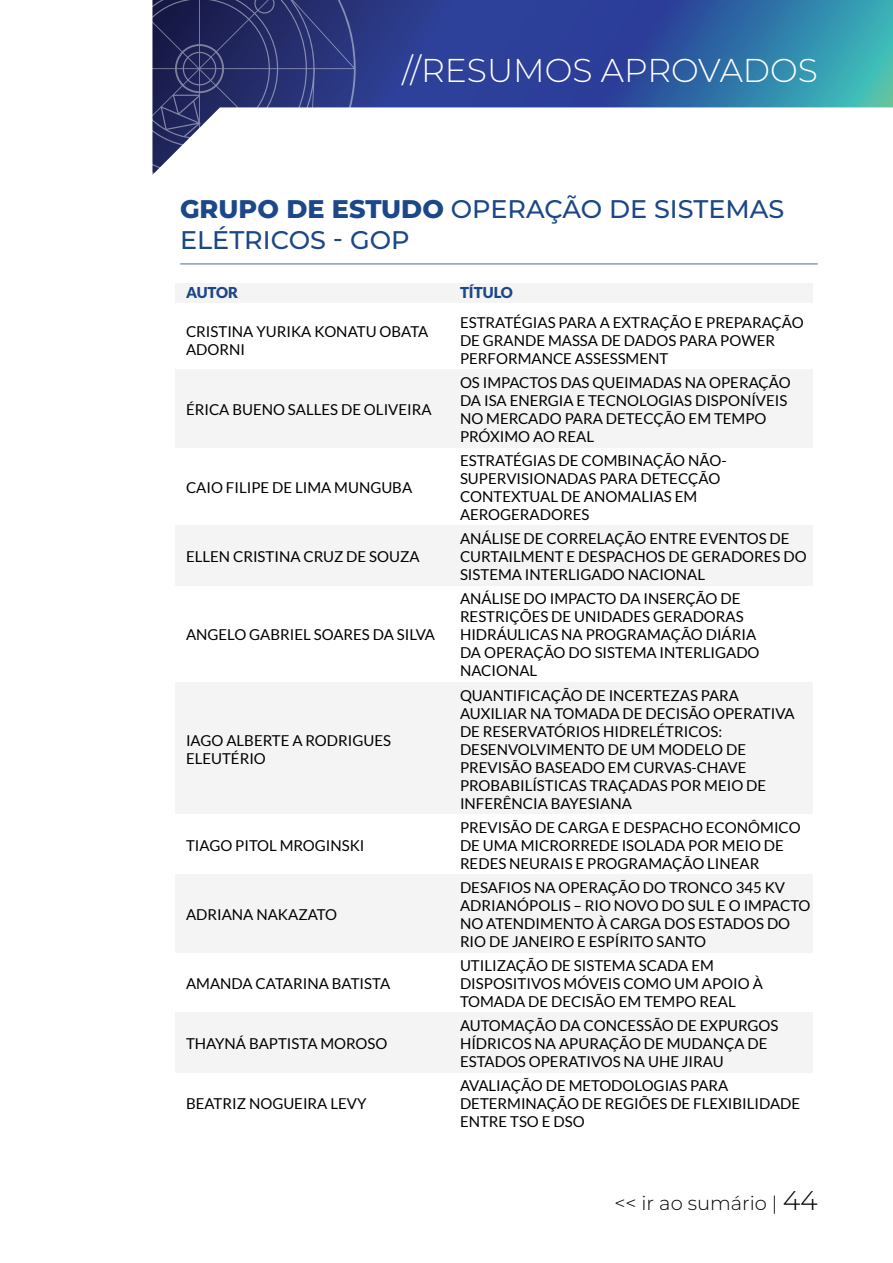
<style>
.page{position:relative;width:893px;height:1263px;background:#fff}
.page>*{position:absolute;margin:0;border:0;box-sizing:border-box;transform-origin:0 0}
.t1{font:300 33px "Montserrat";color:#fff}
.t2{font:500 25.5px/30.6px "Montserrat";color:#1c4788}
.t3{font:300 19.5px "Montserrat";color:#000}
.t4{font:15px/18px "Lato";color:#000}
.t5{font:900 15px "Lato";color:#1c4788}
.s1{font-weight:800}
.s2{font-size:27px}
</style>
<div class="page">
<svg style="left:356px;top:0;width:537px;height:108px;background:#305d9f"></svg>
<svg style="left:152px;top:0;width:204px;height:175px"></svg>
<div style="left:175px;top:283px;width:637px;height:19px;background:#f4f4f4"></div>
<div style="left:175px;top:370px;width:637px;height:78px;background:#f4f4f4"></div>
<div style="left:175px;top:682px;width:637px;height:132px;background:#f4f4f4"></div>
<div style="left:175px;top:874px;width:637px;height:79px;background:#f4f4f4"></div>
<div style="left:175px;top:1013px;width:637px;height:60px;background:#f4f4f4"></div>
<div style="left:175px;top:526px;width:637px;height:60px;background:#f4f4f4"></div>
<hr style="left:180px;top:264px;width:638px;height:1px;background:#52688e">
<h1 class="t1" style="left:402px;top:48px;width:417px">//RESUMOS APROVADOS</h1>
<h2 class="t2" style="left:180px;top:193px;width:606px"><span class="s1">GRUPO DE ESTUDO</span> OPERAÇÃO DE SISTEMAS<br>ELÉTRICOS - GOP</h2>
<p class="t5" style="left:186px;top:284px;width:54px">AUTOR</p>
<p class="t5" style="left:460px;top:284px;width:54px">TÍTULO</p>
<p class="t4" style="left:186px;top:323px;width:244px">CRISTINA YURIKA KONATU OBATA<br>ADORNI</p>
<p class="t4" style="left:460px;top:314px;width:345px">ESTRATÉGIAS PARA A EXTRAÇÃO E PREPARAÇÃO<br>DE GRANDE MASSA DE DADOS PARA POWER<br>PERFORMANCE ASSESSMENT</p>
<p class="t4" style="left:186px;top:401px;width:247px">ÉRICA BUENO SALLES DE OLIVEIRA</p>
<p class="t4" style="left:460px;top:374px;width:332px">OS IMPACTOS DAS QUEIMADAS NA OPERAÇÃO<br>DA ISA ENERGIA E TECNOLOGIAS DISPONÍVEIS<br>NO MERCADO PARA DETECÇÃO EM TEMPO<br>PRÓXIMO AO REAL</p>
<p class="t4" style="left:186px;top:479px;width:228px">CAIO FILIPE DE LIMA MUNGUBA</p>
<p class="t4" style="left:186px;top:548px;width:235px">ELLEN CRISTINA CRUZ DE SOUZA</p>
<p class="t4" style="left:186px;top:626px;width:251px">ANGELO GABRIEL SOARES DA SILVA</p>
<p class="t4" style="left:186px;top:731px;width:206px">IAGO ALBERTE A RODRIGUES<br>ELEUTÉRIO</p>
<p class="t4" style="left:186px;top:836px;width:180px">TIAGO PITOL MROGINSKI</p>
<p class="t4" style="left:186px;top:905px;width:153px">ADRIANA NAKAZATO</p>
<p class="t4" style="left:186px;top:974px;width:206px">AMANDA CATARINA BATISTA</p>
<p class="t4" style="left:186px;top:1034px;width:203px">THAYNÁ BAPTISTA MOROSO</p>
<p class="t4" style="left:186px;top:1094px;width:182px">BEATRIZ NOGUEIRA LEVY</p>
<p class="t4" style="left:460px;top:452px;width:268px">ESTRATÉGIAS DE COMBINAÇÃO NÃO-<br>SUPERVISIONADAS PARA DETECÇÃO<br>CONTEXTUAL DE ANOMALIAS EM<br>AEROGERADORES</p>
<p class="t4" style="left:460px;top:530px;width:348px">ANÁLISE DE CORRELAÇÃO ENTRE EVENTOS DE<br>CURTAILMENT E DESPACHOS DE GERADORES DO<br>SISTEMA INTERLIGADO NACIONAL</p>
<p class="t4" style="left:460px;top:590px;width:301px">ANÁLISE DO IMPACTO DA INSERÇÃO DE<br>RESTRIÇÕES DE UNIDADES GERADORAS<br>HIDRÁULICAS NA PROGRAMAÇÃO DIÁRIA<br>DA OPERAÇÃO DO SISTEMA INTERLIGADO<br>NACIONAL</p>
<p class="t4" style="left:460px;top:686px;width:336px">QUANTIFICAÇÃO DE INCERTEZAS PARA AUXILIAR NA TOMADA DE DECISÃO OPERATIVA DE RESERVATÓRIOS HIDRELÉTRICOS:<br>DESENVOLVIMENTO DE UM MODELO DE PREVISÃO BASEADO EM CURVAS-CHAVE PROBABILÍSTICAS TRAÇADAS POR MEIO DE INFERÊNCIA BAYESIANA</p>
<p class="t4" style="left:460px;top:818px;width:342px">PREVISÃO DE CARGA E DESPACHO ECONÔMICO<br>DE UMA MICRORREDE ISOLADA POR MEIO DE<br>REDES NEURAIS E PROGRAMAÇÃO LINEAR</p>
<p class="t4" style="left:460px;top:878px;width:352px">DESAFIOS NA OPERAÇÃO DO TRONCO 345 KV ADRIANÓPOLIS – RIO NOVO DO SUL E O IMPACTO NO ATENDIMENTO À CARGA DOS ESTADOS DO RIO DE JANEIRO E ESPÍRITO SANTO</p>
<p class="t4" style="left:460px;top:956px;width:304px">UTILIZAÇÃO DE SISTEMA SCADA EM<br>DISPOSITIVOS MÓVEIS COMO UM APOIO À<br>TOMADA DE DECISÃO EM TEMPO REAL</p>
<p class="t4" style="left:460px;top:1016px;width:320px">AUTOMAÇÃO DA CONCESSÃO DE EXPURGOS<br>HÍDRICOS NA APURAÇÃO DE MUDANÇA DE<br>ESTADOS OPERATIVOS NA UHE JIRAU</p>
<p class="t4" style="left:460px;top:1076px;width:342px">AVALIAÇÃO DE METODOLOGIAS PARA<br>DETERMINAÇÃO DE REGIÕES DE FLEXIBILIDADE<br>ENTRE TSO E DSO</p>
<h3 class="t3" style="left:614px;top:1189px;width:205px">&lt;&lt; ir ao sumário | <span class="s2">44</span></h3>
</div>
